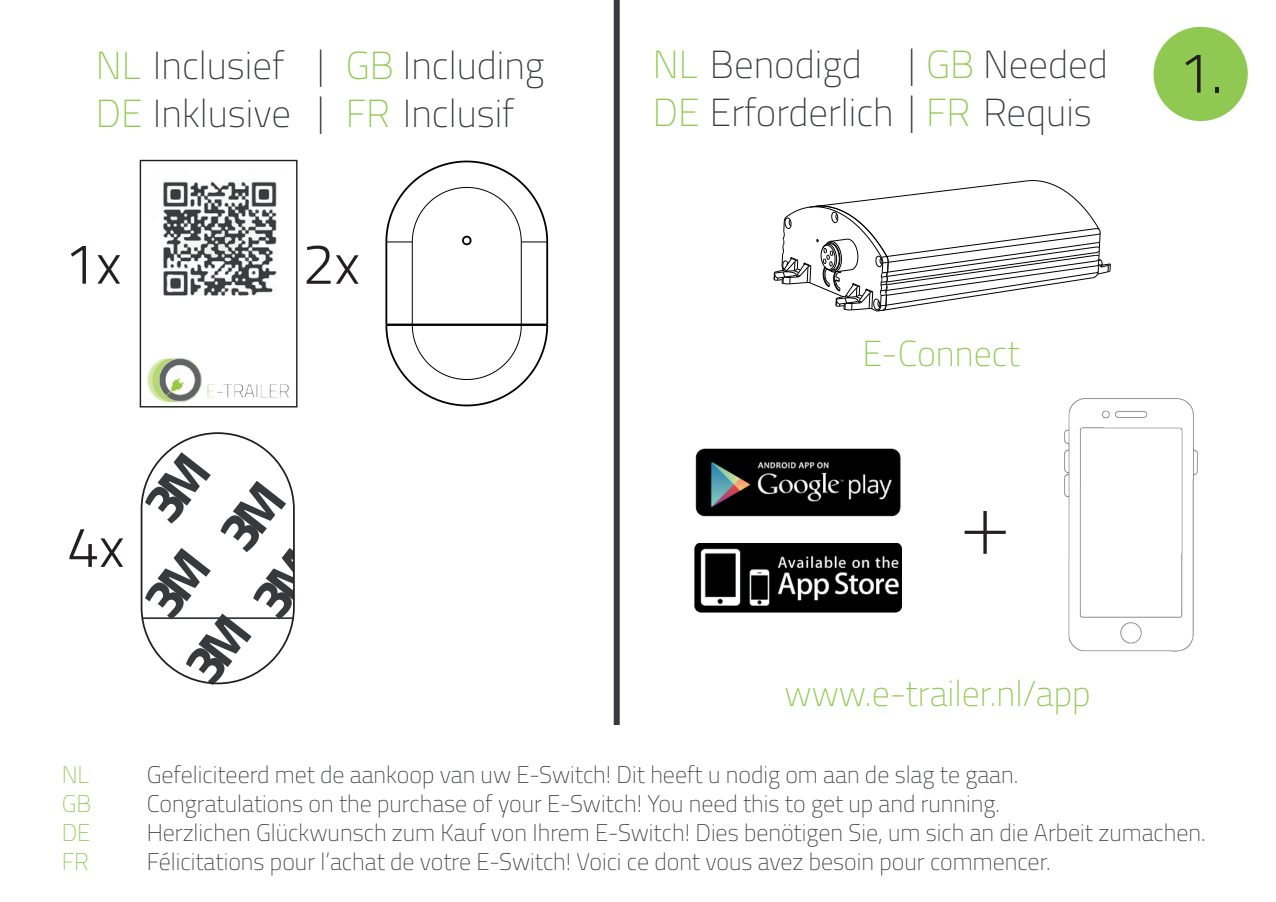
<style>
.page{position:relative;width:1276px;height:902px;background:#fff}
.page>*{position:absolute;margin:0;border:0;box-sizing:border-box;transform-origin:0 0}
.t1{font:100 93px "Titillium";color:#231f20}
.t2{font:300 57px "Titillium";color:#231f20}
.t3{font:700 54.6px "Titillium";color:#373a3d}
.t4{font:100 39px/48px "Titillium";color:#373a3d}
.t5{font:100 36px "Titillium";color:#90c952}
.t6{font:100 24px/28.8px "Titillium";color:#373a3d}
.t7{font:100 24px/28.8px "Titillium";color:#90c952;text-align:justify}
.s1{color:#90c952}
</style>
<div class="page">
<div style="left:1153px;top:27px;width:94px;height:94px;background:#90c952;border-radius:50%"></div>
<div style="left:614px;top:0;width:6px;height:725px;background:#373a3d"></div>
<img style="left:695px;top:448px;width:206px;height:68px">
<img style="left:694px;top:543px;width:207px;height:69px">
<img style="left:1064px;top:398px;width:133px;height:254px">
<svg style="left:773px;top:180px;width:337px;height:131px"></svg>
<img style="left:147px;top:358px;width:142px;height:45px">
<div style="left:140px;top:160px;width:157px;height:247px;border:1px solid #231f20"></div>
<img style="left:163px;top:181px;width:114px;height:115px">
<hr style="left:521px;top:242px;width:1px;height:82px;background:#000001">
<hr style="left:412px;top:242px;width:1px;height:82px;background:#000001">
<hr style="left:385px;top:242px;width:2px;height:82px;background:#000001">
<svg style="left:385px;top:160px;width:164px;height:86px"></svg>
<hr style="left:546px;top:242px;width:2px;height:82px;background:#000001">
<svg style="left:385px;top:323px;width:164px;height:84px"></svg>
<hr style="left:142px;top:617px;width:151px;height:2px;background:#373a3d">
<div style="left:141px;top:432px;width:154px;height:252px;border:2px solid #231f20;border-radius:76px"></div>
<svg style="left:143px;top:452px;width:26px;height:72px"></svg>
<h3 class="t4" style="left:96px;top:39px;width:196px"><span class="s1">NL</span> Inclusief<br><span class="s1">DE</span> Inklusive</h3>
<h3 class="t4" style="left:653px;top:39px;width:456px;text-indent:255px">| <span class="s1">GB</span> Needed<br><span class="s1">DE</span> Erforderlich | <span class="s1">FR</span> Requis</h3>
<h3 class="t4" style="left:317px;top:39px;width:9px;line-height:46.8px">| |</h3>
<h3 class="t4" style="left:653px;top:39px;width:211px"><span class="s1">NL</span> Benodigd</h3>
<h3 class="t4" style="left:346px;top:39px;width:200px"><span class="s1">GB</span> Including<br><span class="s1">FR</span> Inclusif</h3>
<h2 class="t2" style="left:64px;top:222px;width:59px">1x</h2>
<h2 class="t2" style="left:303px;top:222px;width:59px">2x</h2>
<h2 class="t2" style="left:67px;top:505px;width:59px">4x</h2>
<h3 class="t3" style="left:130px;top:590px;width:170px;rotate:-52deg">3M 3M</h3>
<h3 class="t3" style="left:168px;top:654px;width:164px;rotate:-52deg">3M 3M</h3>
<h3 class="t5" style="left:862px;top:327px;width:159px">E-Connect</h3>
<h1 class="t1" style="left:959px;top:457px;width:54px">+</h1>
<h3 class="t5" style="left:784px;top:667px;width:308px">www.e-trailer.nl/app</h3>
<h2 class="t2" style="left:1178px;top:31px;width:45px">1.</h2>
<p class="t7" style="left:62px;top:759px;width:31px">NL GB DE FR</p>
<p class="t6" style="left:147px;top:759px;width:1060px">Gefeliciteerd met de aankoop van uw E-Switch! Dit heeft u nodig om aan de slag te gaan.<br>Congratulations on the purchase of your E-Switch! You need this to get up and running.<br>Herzlichen Glückwunsch zum Kauf von Ihrem E-Switch! Dies benötigen Sie, um sich an die Arbeit zumachen.<br>Félicitations pour l’achat de votre E-Switch! Voici ce dont vous avez besoin pour commencer.</p>
</div>
